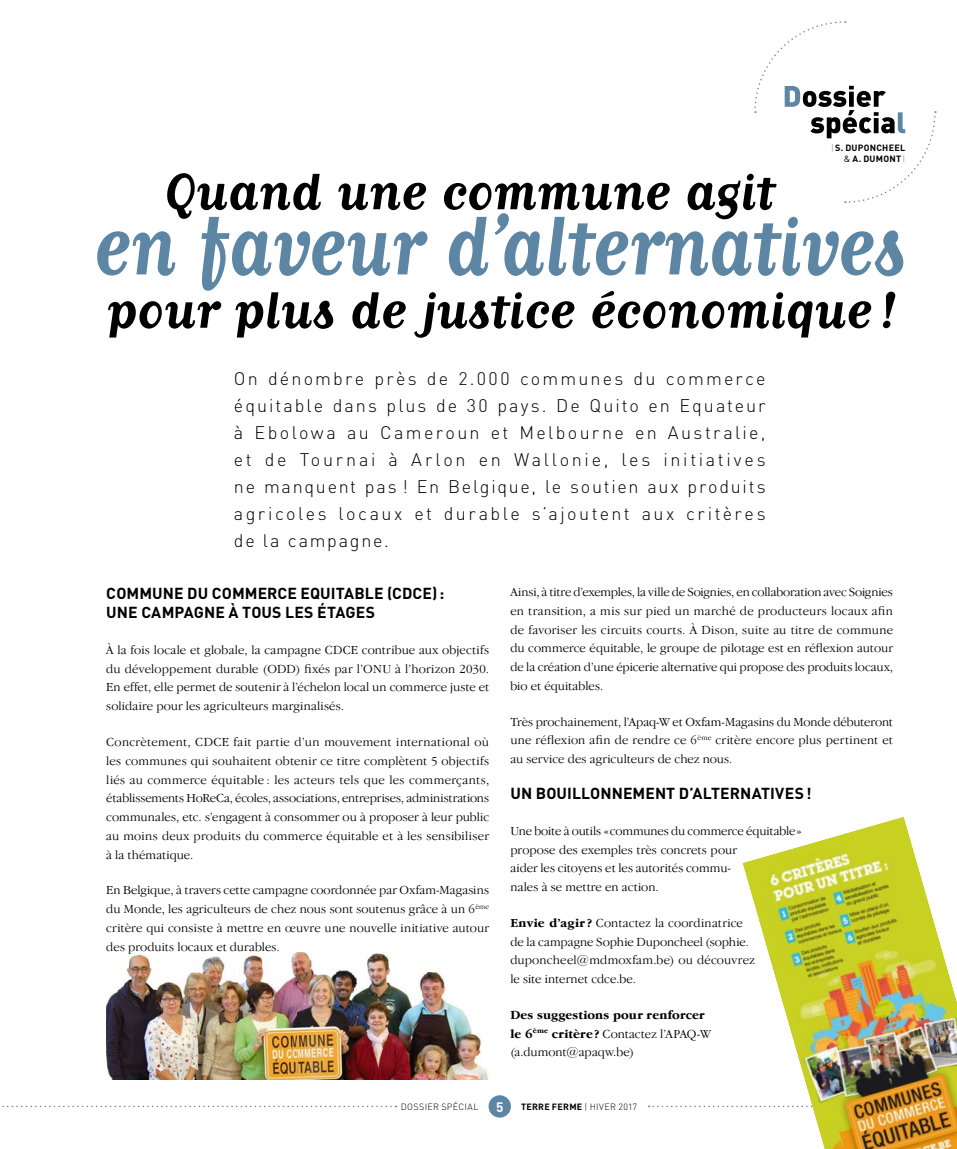
<style>
.page{position:relative;width:957px;height:1149px;background:#fff}
.page>*{position:absolute;margin:0;border:0;box-sizing:border-box;transform-origin:0 0}
.t1{font:700 97.5px "Matrix Script";color:#5d86a4;scale:.88 1}
.t2{font:700 60px "Matrix Script";color:#000}
.t3{font:300 18px/27px "DIN";letter-spacing:.135em;color:#000;text-align:justify}
.t4{font:700 15.75px/18.8px "DIN";letter-spacing:.005em;color:#000}
.t5{font:700 13.5px "DIN";color:#fff}
.t6{font:300 12.75px/18.8px "Garamond IT Cby BT";letter-spacing:.005em;color:#000;text-align:justify}
.t7{font:700 12.75px/18.8px "Garamond IT Cby BT";letter-spacing:.01em;color:#000}
.t8{font:700 9px/10.8px "DIN";letter-spacing:.03em;color:#000;text-align:right}
.t9{font:300 9px "DIN";letter-spacing:.035em;color:#000}
.s1{font-weight:300;color:#5d86a4}
.s2{font-weight:400}
.s3{font-weight:700}
.s4{font-weight:300}
</style>
<div class="page">
<div style="left:488px;top:1094px;width:23px;height:23px;background:#5d86a4;border-radius:50%"></div>
<svg style="left:2px;top:1105px;width:394px;height:1px"></svg>
<svg style="left:648px;top:1105px;width:94px;height:1px"></svg>
<img style="left:742px;top:817px;width:215px;height:331px">
<img style="left:106px;top:952px;width:383px;height:127px">
<svg style="left:754px;top:21px;width:182px;height:182px"></svg>
<p class="t8" style="left:831px;top:143px;width:76px"><span class="s1">|</span> S. DUPONCHEEL <span class="s2">&amp;</span> A. DUMONT <span class="s1">|</span></p>
<h2 class="t2" style="left:164px;top:173px;width:611px">Quand une commune agit</h2>
<h1 class="t1" style="left:94px;top:215px;width:924px">en faveur d’alternatives</h1>
<h2 class="t2" style="left:106px;top:291px;width:790px">pour plus de justice économique !</h2>
<p class="t3" style="left:234px;top:367px;width:533px">On dénombre près de 2.000 communes du commerce équitable dans plus de 30 pays. De Quito en Equateur à Ebolowa au Cameroun et Melbourne en Australie, et de Tournai à Arlon en Wallonie, les initiatives ne manquent pas ! En Belgique, le soutien aux produits agricoles locaux et durable s’ajoutent aux critères de la campagne.</p>
<p class="t4" style="left:106px;top:586px;width:339px">COMMUNE DU COMMERCE EQUITABLE (CDCE) :<br>UNE CAMPAGNE À TOUS LES ÉTAGES</p>
<p class="t6" style="left:106px;top:641px;width:384px">À la fois locale et globale, la campagne CDCE contribue aux objectifs du développement durable (ODD) fi xés par l’ONU à l’horizon 2030.<br>En effet, elle permet de soutenir à l’échelon local un commerce juste et solidaire pour les agriculteurs marginalisés.</p>
<p class="t6" style="left:106px;top:733px;width:384px">Concrètement, CDCE fait partie d’un mouvement international où les communes qui souhaitent obtenir ce titre complètent 5 objectifs liés au commerce équitable : les acteurs tels que les commerçants, établissements HoReCa, écoles, associations, entreprises, administrations communales, etc. s’engagent à consommer ou à proposer à leur public au moins deux produits du commerce équitable et à les sensibiliser à la thématique.</p>
<p class="t6" style="left:106px;top:881px;width:384px">En Belgique, à travers cette campagne coordonnée par Oxfam-Magasins du Monde, les agriculteurs de chez nous sont soutenus grâce à un 6<sup>ème </sup>critère qui consiste à mettre en œuvre une nouvelle initiative autour des produits locaux et durables.</p>
<p class="t6" style="left:510px;top:583px;width:384px">Ainsi, à titre d’exemples, la ville de Soignies, en collaboration avec Soignies en transition, a mis sur pied un marché de producteurs locaux afin de favoriser les circuits courts. À Dison, suite au titre de commune du commerce équitable, le groupe de pilotage est en réflexion autour de la création d’une épicerie alternative qui propose des produits locaux, bio et équitables.</p>
<p class="t6" style="left:510px;top:713px;width:384px">Très prochainement, l’Apaq-W et Oxfam-Magasins du Monde débuteront une réflexion afin de rendre ce 6<sup>ème</sup> critère encore plus pertinent et au service des agriculteurs de chez nous.</p>
<p class="t4" style="left:510px;top:785px;width:303px">UN BOUILLONNEMENT D’ALTERNATIVES !</p>
<p class="t6" style="left:510px;top:822px;width:293px;text-align:left">Une boite à outils « communes du commerce équitable » propose des exemples très concrets pour<br>aider les citoyens et les autorités commu-<br>nales à se mettre en action.</p>
<p class="t6" style="left:510px;top:914px;width:246px;text-align:left"><span class="s3">Envie d’agir ?</span> Contactez la coordinatrice de la campagne Sophie Duponcheel (sophie. duponcheel@mdmoxfam.be) ou découvrez le site internet cdce.be.</p>
<p class="t7" style="left:510px;top:1006px;width:202px">Des suggestions pour renforcer le 6<sup>ème</sup> critère ? <span class="s4">Contactez l’APAQ-W (a.dumont@apaqw.be)</span></p>
<p class="t9" style="left:401px;top:1103px;width:79px">DOSSIER SPÉCIAL</p>
<p class="t5" style="left:496px;top:1102px;width:9px">5</p>
<p class="t8" style="left:521px;top:1102px;width:118px">TERRE FERME <span class="s4">| HIVER 2017</span></p>
</div>
